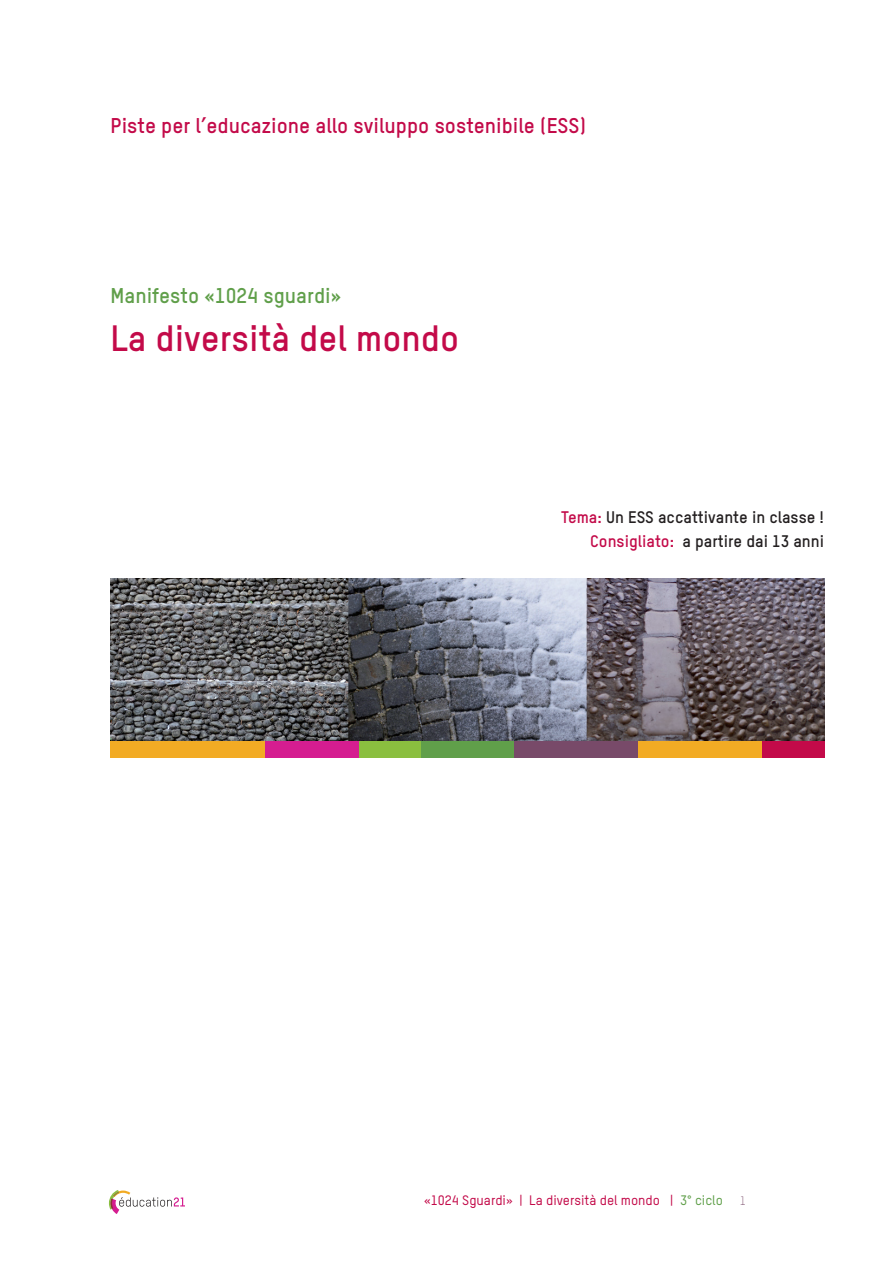
<style>
.page{position:relative;width:893px;height:1263px;background:#fff}
.page>*{position:absolute;margin:0;border:0;box-sizing:border-box;transform-origin:0 0}
.t1{font:700 36px "TSTARPRO";color:#c30a49}
.t2{font:700 21px "TSTARPRO";color:#c30a49}
.t3{font:700 21px "TSTARPRO";color:#609f4a}
.t4{font:700 16.5px/24px "TSTARPRO";color:#231f20;text-align:right}
.t5{font:500 13.5px "TSTARPRO";color:#c30a49}
.t6{font:300 12px "TSTARPRO";color:#784a69}
.s1{color:#c30a49}
.s2{color:#609f4a}
</style>
<div class="page">
<svg style="left:109px;top:1190px;width:76px;height:24px"></svg>
<div style="left:111px;top:740px;width:31px;height:17px;background:#f2ab24"></div>
<div style="left:142px;top:740px;width:31px;height:17px;background:#f2ab24"></div>
<div style="left:173px;top:740px;width:31px;height:17px;background:#f2ab24"></div>
<div style="left:204px;top:740px;width:31px;height:17px;background:#f2ab24"></div>
<div style="left:235px;top:740px;width:31px;height:17px;background:#f2ab24"></div>
<div style="left:266px;top:740px;width:31px;height:17px;background:#d51d90"></div>
<div style="left:297px;top:740px;width:31px;height:17px;background:#d51d90"></div>
<div style="left:328px;top:740px;width:31px;height:17px;background:#d51d90"></div>
<div style="left:359px;top:740px;width:31px;height:17px;background:#8abf3f"></div>
<div style="left:390px;top:740px;width:31px;height:17px;background:#8abf3f"></div>
<div style="left:421px;top:740px;width:31px;height:17px;background:#609f4a"></div>
<div style="left:452px;top:740px;width:31px;height:17px;background:#609f4a"></div>
<div style="left:483px;top:740px;width:31px;height:17px;background:#609f4a"></div>
<div style="left:514px;top:740px;width:31px;height:17px;background:#784a69"></div>
<div style="left:545px;top:740px;width:31px;height:17px;background:#784a69"></div>
<div style="left:576px;top:740px;width:31px;height:17px;background:#784a69"></div>
<div style="left:607px;top:740px;width:32px;height:17px;background:#784a69"></div>
<div style="left:639px;top:740px;width:31px;height:17px;background:#f2ab24"></div>
<div style="left:670px;top:740px;width:31px;height:17px;background:#f2ab24"></div>
<div style="left:701px;top:740px;width:31px;height:17px;background:#f2ab24"></div>
<div style="left:732px;top:740px;width:31px;height:17px;background:#f2ab24"></div>
<div style="left:763px;top:740px;width:31px;height:17px;background:#c30a49"></div>
<div style="left:794px;top:740px;width:31px;height:17px;background:#c30a49"></div>
<img style="left:111px;top:578px;width:714px;height:162px">
<p class="t2" style="left:111px;top:112px;width:477px">Piste per l’educazione allo sviluppo sostenibile (ESS)</p>
<p class="t3" style="left:111px;top:283px;width:232px">Manifesto «1024 sguardi»</p>
<h1 class="t1" style="left:111px;top:315px;width:350px">La diversità del mondo</h1>
<p class="t4" style="left:561px;top:505px;width:264px"><span class="s1">Tema:</span> Un ESS accattivante in classe !<br><span class="s1">Consigliato:</span> a partire dai 13 anni</p>
<p class="t5" style="left:424px;top:1192px;width:300px">«1024 Sguardi» | La diversità del mondo | <span class="s2">3° ciclo</span></p>
<p class="t6" style="left:740px;top:1194px;width:8px">1</p>
</div>
